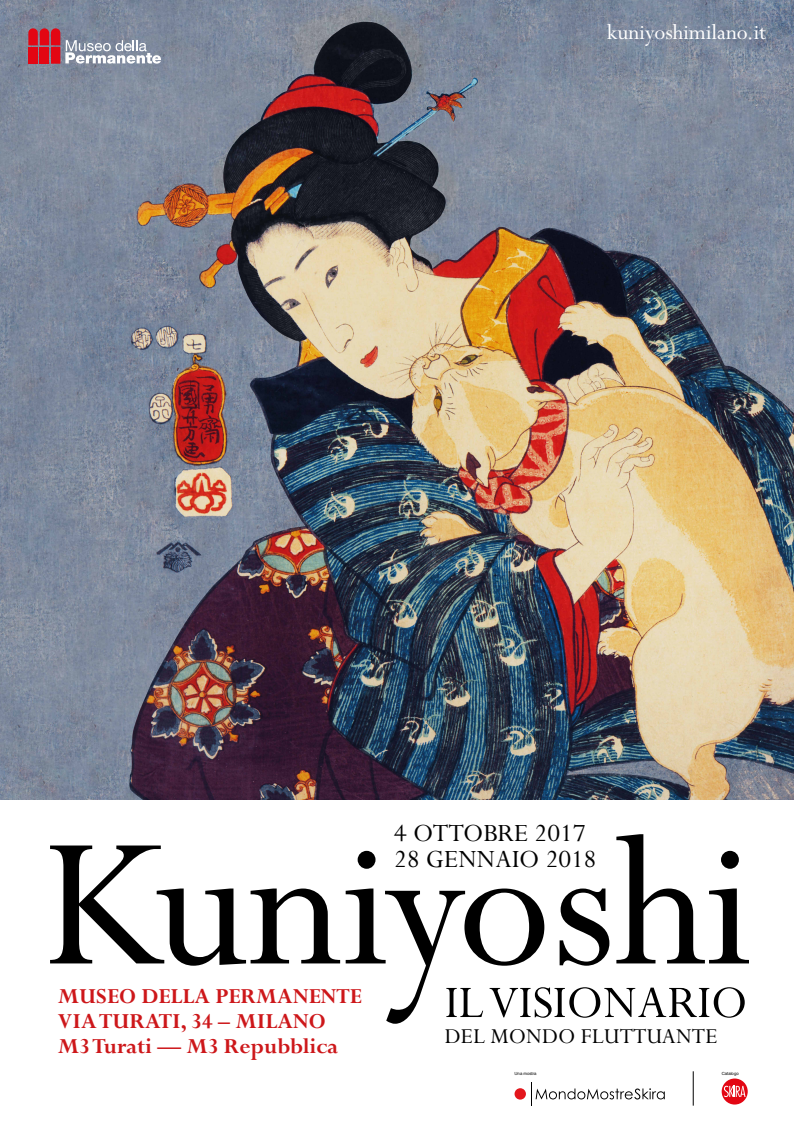
<style>
.page{position:relative;width:794px;height:1134px;background:#fff}
.page>*{position:absolute;margin:0;border:0;box-sizing:border-box;transform-origin:0 0}
.t1{font:205.8px "Perpetua";color:#000}
.t2{font:50.74px "Perpetua";color:#000}
.t3{font:27.86px/25.9px "Perpetua";color:#000}
.t4{font:23.88px "Perpetua";color:#000}
.t5{font:23.88px "Perpetua";color:#fff}
.t6{font:700 23.6px/24.8px "Perpetua";color:#cd171a}
.t7{font:4.26px "Helvetica";color:#000}
</style>
<div class="page">
<img style="left:0;top:0;width:794px;height:800px">
<svg style="left:28px;top:28px;width:133px;height:36px;background:#a88291"></svg>
<svg style="left:721px;top:1078px;width:26px;height:26px"></svg>
<svg style="left:724px;top:1086px;width:21px;height:11px"></svg>
<div style="left:514px;top:1088px;width:12px;height:11px;background:#e3161c;border-radius:50%"></div>
<svg style="left:531px;top:1082px;width:134px;height:24px"></svg>
<hr style="left:693px;top:1071px;width:1px;height:35px;background:#000">
<p class="t5" style="left:607px;top:20px;width:160px">kuniyoshimilano.it</p>
<p class="t3" style="left:394px;top:821px;width:204px">4 OTTOBRE 2017<br>28 GENNAIO 2018</p>
<h1 class="t1" style="left:42px;top:797px;width:713px">Kuniyoshi</h1>
<h2 class="t2" style="left:445px;top:976px;width:304px">IL VISIONARIO</h2>
<p class="t6" style="left:58px;top:984px;width:305px">MUSEO DELLA PERMANENTE<br>VIA TURATI, 34 – MILANO<br>M3 Turati — M3 Repubblica</p>
<p class="t4" style="left:445px;top:1024px;width:274px">DEL MONDO FLUTTUANTE</p>
<p class="t7" style="left:514px;top:1070px;width:24px">Una mostra</p>
<p class="t7" style="left:721px;top:1070px;width:19px">Catalogo</p>
</div>
